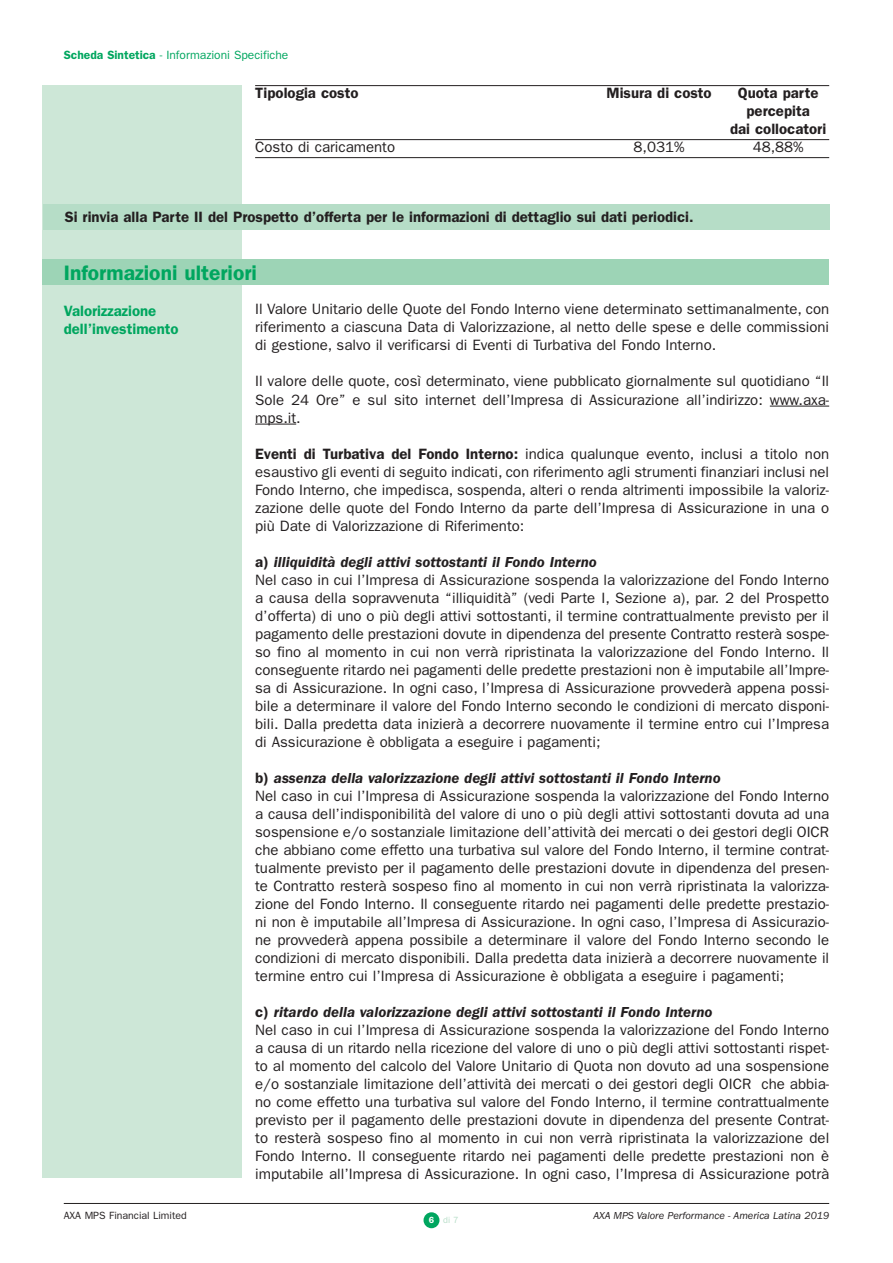
<style>
.page{position:relative;width:893px;height:1263px;background:#fff}
.page>*{position:absolute;margin:0;border:0;box-sizing:border-box;transform-origin:0 0}
.t1{font:600 21px "Franklin Gothic";color:#00a65f}
.t2{font:15px/18px "Franklin Gothic";color:#231f20;text-align:justify}
.t3{font:600 15px/18px "Franklin Gothic";color:#231f20;text-align:center}
.t4{font:600 15px/18px "Franklin Gothic";color:#00a65f}
.t5{font:12px "Franklin Gothic";color:#00a65f}
.t6{font:italic 10.5px "Franklin Gothic";color:#231f20}
.t7{font:10.5px "Franklin Gothic";color:#231f20}
.t8{font:9px "Franklin Gothic";color:#b6ddc7}
.s1{font-weight:600}
.s2{font-weight:600;font-style:italic}
.s3{font-weight:600;color:#fff}
.s4{color:#fff}
</style>
<div class="page">
<div style="left:423px;top:1212px;width:16px;height:16px;background:#00a65f;border-radius:50%"></div>
<div style="left:43px;top:85px;width:199px;height:1093px;background:#cde7d7"></div>
<hr style="left:255px;top:85px;width:574px;height:1px;background:#231f20">
<hr style="left:255px;top:139px;width:574px;height:1px;background:#231f20">
<hr style="left:255px;top:157px;width:574px;height:1px;background:#231f20">
<hr style="left:770px;top:406px;width:59px;height:1px;background:#231f20">
<hr style="left:255px;top:424px;width:41px;height:1px;background:#231f20">
<hr style="left:64px;top:1203px;width:765px;height:1px;background:#231f20">
<div style="left:43px;top:259px;width:786px;height:26px;background:#9dd4b6"></div>
<div style="left:43px;top:204px;width:787px;height:26px;background:#b6ddc7"></div>
<p class="t5" style="left:64px;top:48px;width:226px"><span class="s1">Scheda Sintetica</span> - Informazioni Specifiche</p>
<p class="t3" style="left:255px;top:84px;width:105px">Tipologia costo</p>
<p class="t3" style="left:606px;top:84px;width:107px">Misura di costo</p>
<p class="t3" style="left:730px;top:84px;width:98px">Quota parte percepita<br>dai collocatori</p>
<p class="t2" style="left:255px;top:138px;width:142px">Costo di caricamento</p>
<p class="t2" style="left:634px;top:138px;width:52px">8,031%</p>
<p class="t2" style="left:753px;top:138px;width:52px">48,88%</p>
<p class="t3" style="left:65px;top:208px;width:630px">Si rinvia alla Parte II del Prospetto d’offerta per le informazioni di dettaglio sui dati periodici.</p>
<h1 class="t1" style="left:64px;top:260px;width:195px">Informazioni ulteriori</h1>
<p class="t4" style="left:64px;top:301px;width:116px">Valorizzazione dell’investimento</p>
<p class="t2" style="left:255px;top:300px;width:576px">Il Valore Unitario delle Quote del Fondo Interno viene determinato settimanalmente, con riferimento a ciascuna Data di Valorizzazione, al netto delle spese e delle commissioni di gestione, salvo il verificarsi di Eventi di Turbativa del Fondo Interno.</p>
<p class="t2" style="left:255px;top:372px;width:576px">Il valore delle quote, così determinato, viene pubblicato giornalmente sul quotidiano “Il Sole 24 Ore” e sul sito internet dell’Impresa di Assicurazione all’indirizzo: www.axa&shy;mps.it.</p>
<p class="t2" style="left:255px;top:444px;width:576px"><span class="s1">Eventi di Turbativa del Fondo Interno:</span> indica qualunque evento, inclusi a titolo non esaustivo gli eventi di seguito indicati, con riferimento agli strumenti finanziari inclusi nel Fondo Interno, che impedisca, sospenda, alteri o renda altrimenti impossibile la valoriz&shy;zazione delle quote del Fondo Interno da parte dell’Impresa di Assicurazione in una o più Date di Valorizzazione di Riferimento:</p>
<p class="t2" style="left:255px;top:552px;width:576px;text-align:left"><span class="s1">a)</span> <span class="s2">illiquidità degli attivi sottostanti il Fondo Interno<br></span>Nel caso in cui l’Impresa di Assicurazione sospenda la valorizzazione del Fondo Interno a causa della sopravvenuta “illiquidità” (vedi Parte I, Sezione a), par. 2 del Prospetto d’offerta) di uno o più degli attivi sottostanti, il termine contrattualmente previsto per il pagamento delle prestazioni dovute in dipendenza del presente Contratto resterà sospe&shy;so fino al momento in cui non verrà ripristinata la valorizzazione del Fondo Interno. Il conseguente ritardo nei pagamenti delle predette prestazioni non è imputabile all’Impre&shy;sa di Assicurazione. In ogni caso, l’Impresa di Assicurazione provvederà appena possi&shy;bile a determinare il valore del Fondo Interno secondo le condizioni di mercato disponi&shy;bili. Dalla predetta data inizierà a decorrere nuovamente il termine entro cui l’Impresa di Assicurazione è obbligata a eseguire i pagamenti;</p>
<p class="t2" style="left:255px;top:768px;width:576px;text-align:left"><span class="s1">b)</span> <span class="s2">assenza della valorizzazione degli attivi sottostanti il Fondo Interno<br></span>Nel caso in cui l’Impresa di Assicurazione sospenda la valorizzazione del Fondo Interno a causa dell’indisponibilità del valore di uno o più degli attivi sottostanti dovuta ad una sospensione e/o sostanziale limitazione dell’attività dei mercati o dei gestori degli OICR che abbiano come effetto una turbativa sul valore del Fondo Interno, il termine contrat&shy;tualmente previsto per il pagamento delle prestazioni dovute in dipendenza del presen&shy;te Contratto resterà sospeso fino al momento in cui non verrà ripristinata la valorizza&shy;zione del Fondo Interno. Il conseguente ritardo nei pagamenti delle predette prestazio&shy;ni non è imputabile all’Impresa di Assicurazione. In ogni caso, l’Impresa di Assicurazio&shy;ne provvederà appena possibile a determinare il valore del Fondo Interno secondo le condizioni di mercato disponibili. Dalla predetta data inizierà a decorrere nuovamente il termine entro cui l’Impresa di Assicurazione è obbligata a eseguire i pagamenti;</p>
<p class="t2" style="left:255px;top:1002px;width:576px;text-align:left"><span class="s1">c)</span> <span class="s2">ritardo della valorizzazione degli attivi sottostanti il Fondo Interno<br></span>Nel caso in cui l’Impresa di Assicurazione sospenda la valorizzazione del Fondo Interno a causa di un ritardo nella ricezione del valore di uno o più degli attivi sottostanti rispet&shy;to al momento del calcolo del Valore Unitario di Quota non dovuto ad una sospensione e/o sostanziale limitazione dell’attività dei mercati o dei gestori degli OICR che abbia&shy;no come effetto una turbativa sul valore del Fondo Interno, il termine contrattualmente previsto per il pagamento delle prestazioni dovute in dipendenza del presente Contrat&shy;to resterà sospeso fino al momento in cui non verrà ripristinata la valorizzazione del Fondo Interno. Il conseguente ritardo nei pagamenti delle predette prestazioni non è imputabile all’Impresa di Assicurazione. In ogni caso, l’Impresa di Assicurazione potrà</p>
<p class="t7" style="left:64px;top:1209px;width:124px">AXA MPS Financial Limited</p>
<p class="t6" style="left:593px;top:1211px;width:237px">AXA MPS Valore Performance - America Latina 2019</p>
<p class="t8" style="left:429px;top:1215px;width:37px"><span class="s3">6</span> di 7<span class="s4">0</span></p>
</div>
